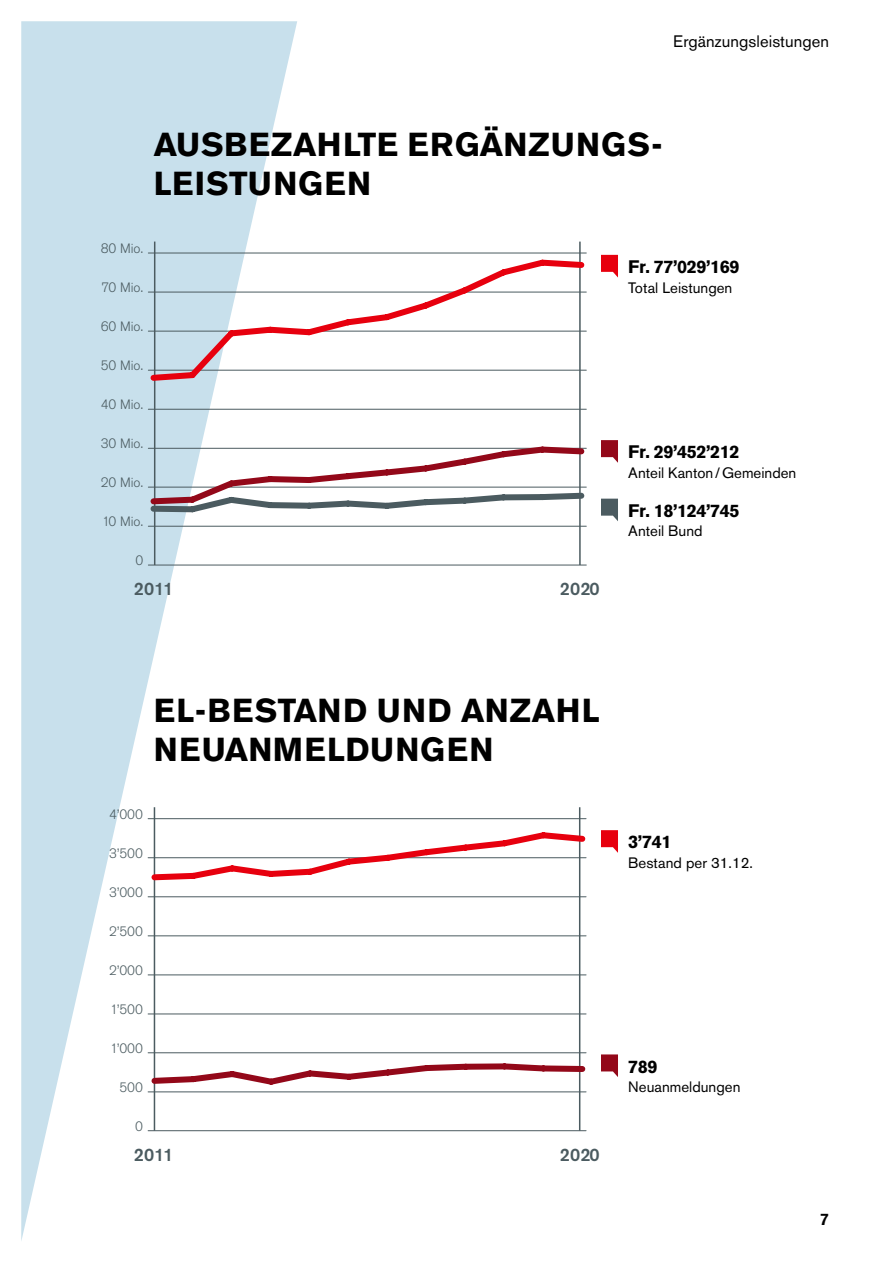
<style>
.page{position:relative;width:893px;height:1263px;background:#fff}
.page>*{position:absolute;margin:0;border:0;box-sizing:border-box;transform-origin:0 0}
.t1{font:700 33px/39px "Akzidenz Grotesk BQ";letter-spacing:.03em;color:#000}
.t2{font:700 18px "Akzidenz Grotesk BQ";letter-spacing:-.025em;color:#000}
.t3{font:500 18px "Akzidenz Grotesk BQ";letter-spacing:.01em;color:#4b5b60}
.t4{font:16.5px "Akzidenz Grotesk BQ";letter-spacing:.005em;color:#000}
.t5{font:500 16.5px "Akzidenz Grotesk BQ";color:#000}
.t6{font:15px "Akzidenz Grotesk BE";color:#000}
.t7{font:300 13.5px "Akzidenz Grotesk BQ";color:#4b5b60}
</style>
<div class="page">
<svg style="left:21px;top:21px;width:276px;height:1220px;fill:#c8e0ec"></svg>
<svg style="left:601px;top:830px;width:17px;height:23px"></svg>
<svg style="left:601px;top:1054px;width:17px;height:23px"></svg>
<hr style="left:154px;top:807px;width:1px;height:324px;background:#4b5b60">
<hr style="left:579px;top:807px;width:1px;height:324px;background:#4b5b60">
<hr style="left:148px;top:818px;width:438px;height:1px;background:#4b5b60">
<hr style="left:148px;top:896px;width:438px;height:1px;background:#4b5b60">
<hr style="left:148px;top:935px;width:438px;height:1px;background:#4b5b60">
<hr style="left:148px;top:975px;width:438px;height:1px;background:#4b5b60">
<hr style="left:148px;top:1014px;width:438px;height:1px;background:#4b5b60">
<hr style="left:148px;top:1052px;width:438px;height:1px;background:#4b5b60">
<hr style="left:148px;top:1091px;width:438px;height:1px;background:#4b5b60">
<hr style="left:148px;top:1130px;width:438px;height:1px;background:#4b5b60">
<svg style="left:148px;top:1060px;width:438px;height:29px"></svg>
<svg style="left:148px;top:828px;width:439px;height:55px"></svg>
<svg style="left:601px;top:255px;width:17px;height:23px"></svg>
<svg style="left:601px;top:440px;width:17px;height:23px"></svg>
<svg style="left:601px;top:499px;width:17px;height:22px"></svg>
<hr style="left:154px;top:242px;width:1px;height:323px;background:#4b5b60">
<hr style="left:579px;top:242px;width:2px;height:323px;background:#4b5b60">
<hr style="left:148px;top:253px;width:438px;height:1px;background:#4b5b60">
<hr style="left:148px;top:409px;width:438px;height:1px;background:#4b5b60">
<hr style="left:148px;top:526px;width:438px;height:1px;background:#4b5b60">
<hr style="left:148px;top:565px;width:438px;height:1px;background:#4b5b60">
<svg style="left:147px;top:443px;width:439px;height:73px"></svg>
<svg style="left:147px;top:255px;width:439px;height:129px"></svg>
<p class="t4" style="left:673px;top:31px;width:157px">Ergänzungsleistungen</p>
<h1 class="t1" style="left:154px;top:126px;width:507px">AUSBEZAHLTE ERGÄNZUNGS-<br>LEISTUNGEN</h1>
<p class="t7" style="left:101px;top:241px;width:44px">80 Mio.</p>
<p class="t7" style="left:102px;top:280px;width:43px">70 Mio.</p>
<p class="t7" style="left:101px;top:319px;width:44px">60 Mio.</p>
<p class="t7" style="left:101px;top:358px;width:44px">50 Mio.</p>
<p class="t7" style="left:101px;top:397px;width:44px">40 Mio.</p>
<p class="t7" style="left:101px;top:436px;width:44px">30 Mio.</p>
<p class="t7" style="left:101px;top:475px;width:44px">20 Mio.</p>
<p class="t7" style="left:102px;top:514px;width:42px">10 Mio.</p>
<p class="t7" style="left:135px;top:553px;width:9px">0</p>
<h2 class="t3" style="left:134px;top:577px;width:41px">2011</h2>
<h2 class="t3" style="left:560px;top:577px;width:41px">2020</h2>
<h2 class="t2" style="left:628px;top:256px;width:113px">Fr. 77’029’169</h2>
<p class="t6" style="left:628px;top:278px;width:106px">Total Leistungen</p>
<h2 class="t2" style="left:628px;top:442px;width:113px">Fr. 29’452’212</h2>
<p class="t6" style="left:628px;top:464px;width:170px">Anteil Kanton/Gemeinden</p>
<h2 class="t2" style="left:628px;top:500px;width:113px">Fr. 18’124’745</h2>
<p class="t6" style="left:628px;top:522px;width:76px">Anteil Bund</p>
<h1 class="t1" style="left:154px;top:691px;width:447px">EL-BESTAND UND ANZAHL<br>NEUANMELDUNGEN</h1>
<p class="t7" style="left:109px;top:807px;width:35px">4’000</p>
<p class="t7" style="left:109px;top:846px;width:35px">3’500</p>
<p class="t7" style="left:109px;top:885px;width:35px">3’000</p>
<p class="t7" style="left:109px;top:924px;width:35px">2’500</p>
<p class="t7" style="left:109px;top:963px;width:35px">2’000</p>
<p class="t7" style="left:110px;top:1002px;width:34px">1’500</p>
<p class="t7" style="left:110px;top:1041px;width:34px">1’000</p>
<p class="t7" style="left:119px;top:1080px;width:25px">500</p>
<p class="t7" style="left:135px;top:1119px;width:9px">0</p>
<h2 class="t3" style="left:134px;top:1144px;width:41px">2011</h2>
<h2 class="t3" style="left:560px;top:1144px;width:41px">2020</h2>
<h2 class="t2" style="left:628px;top:832px;width:45px">3’741</h2>
<p class="t6" style="left:628px;top:854px;width:126px">Bestand per 31.12.</p>
<h2 class="t2" style="left:628px;top:1056px;width:31px">789</h2>
<p class="t6" style="left:628px;top:1078px;width:114px">Neuanmeldungen</p>
<p class="t5" style="left:820px;top:1209px;width:11px">7</p>
</div>
